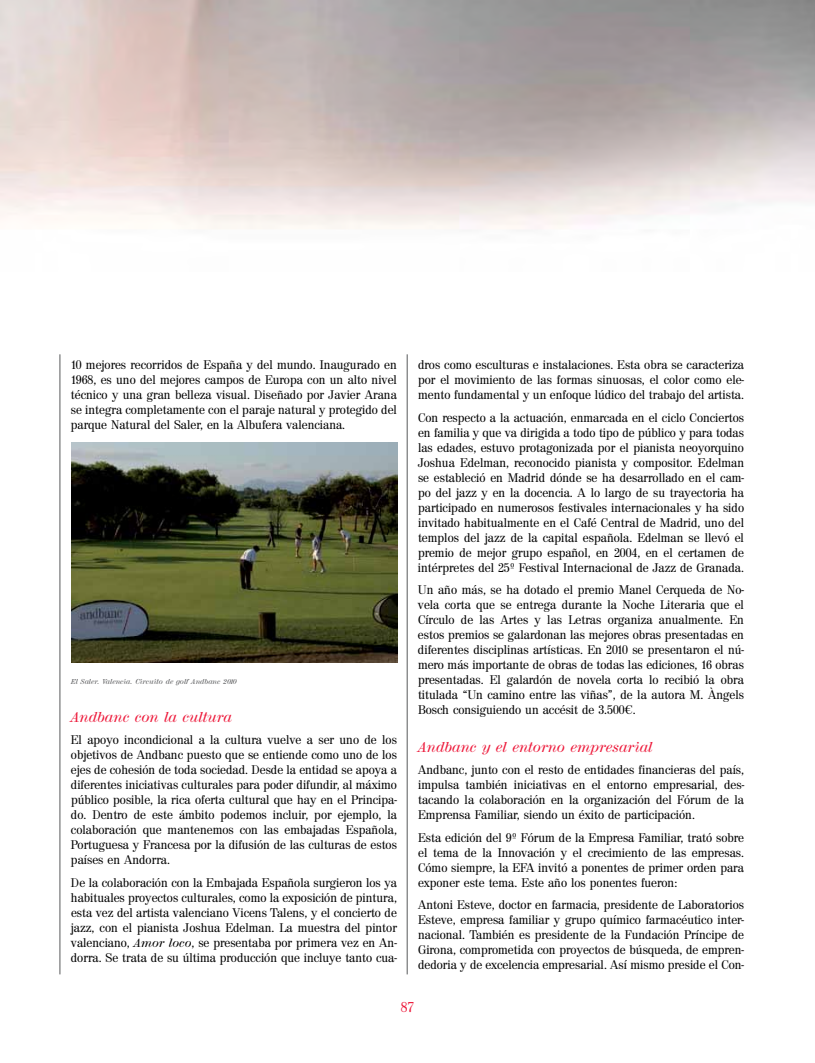
<style>
.page{position:relative;width:815px;height:1063px;background:#fff}
.page>*{position:absolute;margin:0;border:0;box-sizing:border-box;transform-origin:0 0}
.t1{font:italic 15px "Madison";color:#ed1a3b}
.t2{font:15px "Madison Banc";color:#ed1a3b}
.t3{font:13.12px/15px "Madison Banc";color:#000;text-align:justify}
.t4{font:italic 7.5px "Madison";color:#58595b}
.s1{font-family:"Madison";font-style:italic;font-size:12.5px}
</style>
<div class="page">
<hr style="left:60px;top:354px;width:1px;height:620px;background:#58595b">
<hr style="left:407px;top:354px;width:1px;height:620px;background:#58595b">
<img style="left:71px;top:443px;width:326px;height:219px">
<p class="t3" style="left:71px;top:358px;width:328px">10 mejores recorridos de España y del mundo. Inaugurado en 1968, es uno del mejores campos de Europa con un alto nivel técnico y una gran belleza visual. Diseñado por Javier Arana se integra completamente con el paraje natural y protegido del parque Natural del Saler, en la Albufera valenciana.</p>
<p class="t4" style="left:71px;top:677px;width:167px">El Saler. Valencia. Circuito de golf Andbanc 2010</p>
<p class="t1" style="left:71px;top:707px;width:163px">Andbanc con la cultura</p>
<p class="t3" style="left:71px;top:733px;width:328px">El apoyo incondicional a la cultura vuelve a ser uno de los objetivos de Andbanc puesto que se entiende como uno de los ejes de cohesión de toda sociedad. Desde la entidad se apoya a diferentes iniciativas culturales para poder difundir, al máximo público posible, la rica oferta cultural que hay en el Principa&shy;do. Dentro de este ámbito podemos incluir, por ejemplo, la colaboración que mantenemos con las embajadas Española, Portuguesa y Francesa por la difusión de las culturas de estos países en Andorra.</p>
<p class="t3" style="left:71px;top:875px;width:328px">De la colaboración con la Embajada Española surgieron los ya habituales proyectos culturales, como la exposición de pintura, esta vez del artista valenciano Vicens Talens, y el concierto de jazz, con el pianista Joshua Edelman. La muestra del pintor valenciano, <span class="s1">Amor loco</span>, se presentaba por primera vez en An&shy;dorra. Se trata de su última producción que incluye tanto cua-</p>
<p class="t3" style="left:418px;top:358px;width:328px">dros como esculturas e instalaciones. Esta obra se caracteriza por el movimiento de las formas sinuosas, el color como ele&shy;mento fundamental y un enfoque lúdico del trabajo del artista.</p>
<p class="t3" style="left:418px;top:410px;width:328px">Con respecto a la actuación, enmarcada en el ciclo Conciertos en familia y que va dirigida a todo tipo de público y para todas las edades, estuvo protagonizada por el pianista neoyorquino Joshua Edelman, reconocido pianista y compositor. Edelman se estableció en Madrid dónde se ha desarrollado en el cam&shy;po del jazz y en la docencia. A lo largo de su trayectoria ha participado en numerosos festivales internacionales y ha sido invitado habitualmente en el Café Central de Madrid, uno del templos del jazz de la capital española. Edelman se llevó el premio de mejor grupo español, en 2004, en el certamen de intérpretes del 25º Festival Internacional de Jazz de Granada.</p>
<p class="t3" style="left:418px;top:583px;width:328px">Un año más, se ha dotado el premio Manel Cerqueda de No&shy;vela corta que se entrega durante la Noche Literaria que el Círculo de las Artes y las Letras organiza anualmente. En estos premios se galardonan las mejores obras presentadas en diferentes disciplinas artísticas. En 2010 se presentaron el nú&shy;mero más importante de obras de todas las ediciones, 16 obras presentadas. El galardón de novela corta lo recibió la obra titulada “Un camino entre las viñas”, de la autora M. Àngels Bosch consiguiendo un accésit de 3.500€.</p>
<p class="t1" style="left:418px;top:737px;width:236px">Andbanc y el entorno empresarial</p>
<p class="t3" style="left:418px;top:763px;width:328px">Andbanc, junto con el resto de entidades financieras del país, impulsa también iniciativas en el entorno empresarial, des&shy;tacando la colaboración en la organización del Fórum de la Emprensa Familiar, siendo un éxito de participación.</p>
<p class="t3" style="left:418px;top:830px;width:328px">Esta edición del 9º Fórum de la Empresa Familiar, trató sobre el tema de la Innovación y el crecimiento de las empresas.<br>Cómo siempre, la EFA invitó a ponentes de primer orden para exponer este tema. Este año los ponentes fueron:</p>
<p class="t3" style="left:418px;top:898px;width:328px">Antoni Esteve, doctor en farmacia, presidente de Laboratorios Esteve, empresa familiar y grupo químico farmacéutico inter&shy;nacional. También es presidente de la Fundación Príncipe de Girona, comprometida con proyectos de búsqueda, de empren&shy;dedoria y de excelencia empresarial. Así mismo preside el Con-</p>
<p class="t2" style="left:401px;top:998px;width:15px">87</p>
</div>
